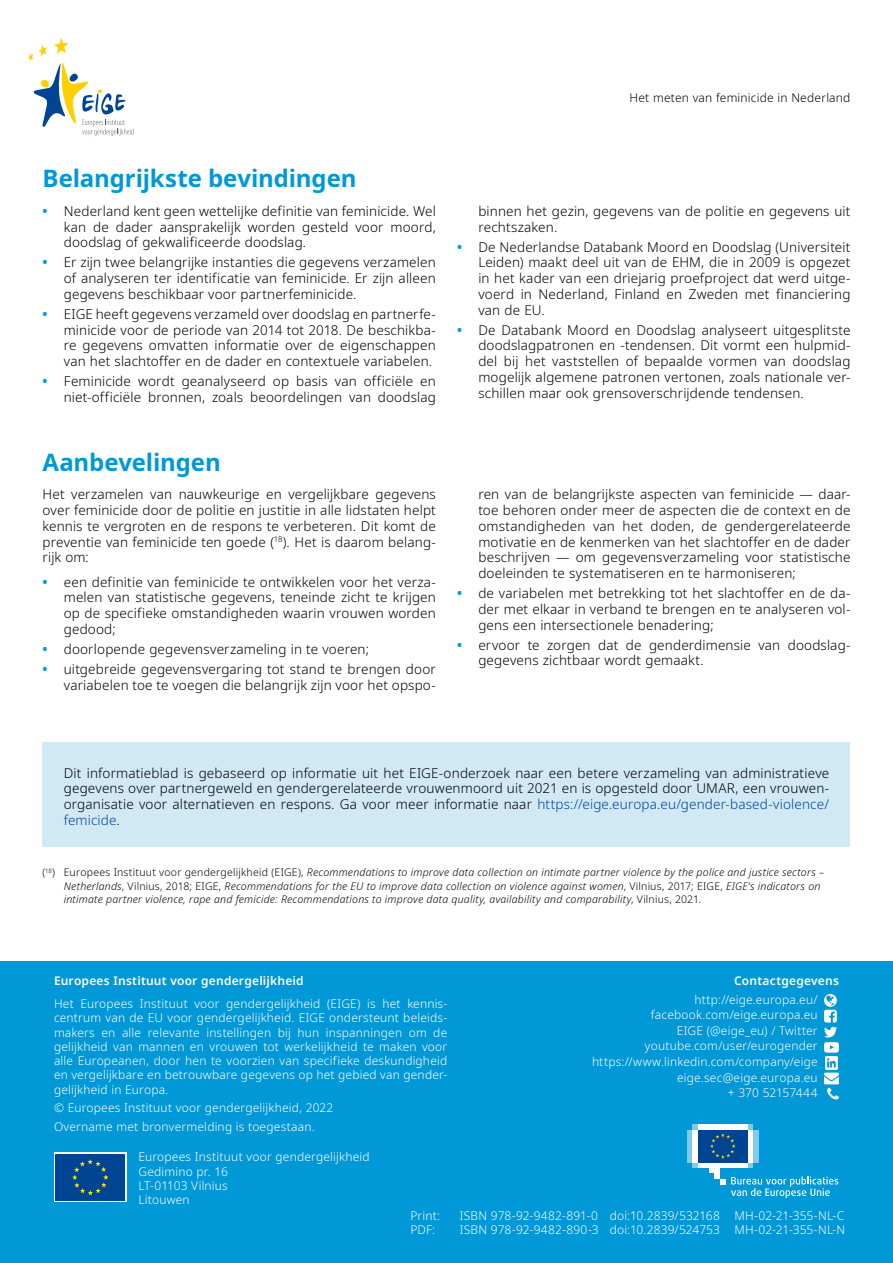
<style>
.page{position:relative;width:893px;height:1263px;background:#fff}
.page>*{position:absolute;margin:0;border:0;box-sizing:border-box;transform-origin:0 0}
.Headlines{font:700 24px "Noto Sans";letter-spacing:-.005em;color:#0098d7}
.Body_text{font:300 13.5px/15.8px "Noto Sans";letter-spacing:.01em;color:#000;text-align:justify}
.Body_text_intro{font:300 12px/14.2px "Noto Sans";letter-spacing:.015em;color:#fff;text-align:justify}
.Body_text_intro-2{font:600 12px "Noto Sans";letter-spacing:.015em;color:#fff}
.t1{font:300 12px "Noto Sans";letter-spacing:.015em;color:#000}
.Footnote{font:italic 300 10.5px/13.5px "Noto Sans";letter-spacing:.02em;color:#000}
.s1{font-weight:700;color:#009ee0}
.s2{color:#004494}
.s3{font-style:normal}
</style>
<div class="page">
<svg style="left:28px;top:38px;width:106px;height:98px"></svg>
<div style="left:0;top:961px;width:893px;height:302px;background:#0098d7"></div>
<div style="left:54px;top:1153px;width:73px;height:49px;background:#fff"></div>
<div style="left:55px;top:1154px;width:70px;height:47px;background:#004494"></div>
<svg style="left:72px;top:1159px;width:36px;height:36px"></svg>
<svg style="left:693px;top:1162px;width:60px;height:6px"></svg>
<svg style="left:693px;top:1124px;width:60px;height:5px"></svg>
<div style="left:698px;top:1124px;width:49px;height:5px;background:#fff"></div>
<div style="left:698px;top:1162px;width:49px;height:6px;background:#fff"></div>
<div style="left:747px;top:1129px;width:6px;height:33px;background:#fff"></div>
<div style="left:753px;top:1129px;width:5px;height:33px;background:#7fcbea"></div>
<div style="left:693px;top:1129px;width:5px;height:33px;background:#fff"></div>
<div style="left:687px;top:1129px;width:6px;height:33px;background:#7fcbea"></div>
<div style="left:709px;top:1162px;width:11px;height:11px;background:#fff"></div>
<div style="left:715px;top:1162px;width:5px;height:17px;background:#fff"></div>
<div style="left:698px;top:1129px;width:49px;height:33px;background:#004494"></div>
<svg style="left:710px;top:1133px;width:26px;height:26px"></svg>
<svg style="left:720px;top:1176px;width:118px;height:22px"></svg>
<svg style="left:824px;top:994px;width:15px;height:105px"></svg>
<div style="left:43px;top:742px;width:807px;height:104px;background:#d1e9f5"></div>
<p class="t1" style="left:630px;top:90px;width:222px">Het meten van feminicide in Nederland</p>
<h2 class="Headlines" style="left:43px;top:162px;width:316px">Belangrijkste bevindingen</h2>
<p class="Body_text" style="left:64px;top:203px;width:374px;text-indent:-21px"><span class="s1">•</span> Nederland kent geen wettelijke definitie van feminicide. Wel kan de dader aansprakelijk worden gesteld voor moord, doodslag of gekwalificeerde doodslag.</p>
<p class="Body_text" style="left:64px;top:255px;width:374px;text-indent:-21px"><span class="s1">•</span> Er zijn twee belangrijke instanties die gegevens verzamelen of analyseren ter identificatie van feminicide. Er zijn alleen gegevens beschikbaar voor partnerfeminicide.</p>
<p class="Body_text" style="left:64px;top:306px;width:374px;text-indent:-21px"><span class="s1">•</span> EIGE heeft gegevens verzameld over doodslag en partnerfe&shy;minicide voor de periode van 2014 tot 2018. De beschikba&shy;re gegevens omvatten informatie over de eigenschappen van het slachtoffer en de dader en contextuele variabelen.</p>
<p class="Body_text" style="left:43px;top:374px;width:395px;text-align:right"><span class="s1">•</span> Feminicide wordt geanalyseerd op basis van officiële en niet-officiële bronnen, zoals beoordelingen van doodslag</p>
<h2 class="Headlines" style="left:43px;top:445px;width:180px">Aanbevelingen</h2>
<p class="Body_text" style="left:43px;top:487px;width:395px">Het verzamelen van nauwkeurige en vergelijkbare gegevens over feminicide door de politie en justitie in alle lidstaten helpt kennis te vergroten en de respons te verbeteren. Dit komt de preventie van feminicide ten goede (<sup>18</sup>). Het is daarom belang&shy;rijk om:</p>
<p class="Body_text" style="left:64px;top:574px;width:374px;text-indent:-21px"><span class="s1">•</span> een definitie van feminicide te ontwikkelen voor het verza&shy;melen van statistische gegevens, teneinde zicht te krijgen op de specifieke omstandigheden waarin vrouwen worden gedood;</p>
<p class="Body_text" style="left:43px;top:641px;width:328px"><span class="s1">•</span> doorlopende gegevensverzameling in te voeren;</p>
<p class="Body_text" style="left:43px;top:661px;width:395px;text-align:right"><span class="s1">•</span> uitgebreide gegevensvergaring tot stand te brengen door variabelen toe te voegen die belangrijk zijn voor het opspo-</p>
<p class="Body_text" style="left:478px;top:203px;width:374px">binnen het gezin, gegevens van de politie en gegevens uit rechtszaken.</p>
<p class="Body_text" style="left:478px;top:239px;width:374px;text-indent:-21px"><span class="s1">•</span> De Nederlandse Databank Moord en Doodslag (Universiteit Leiden) maakt deel uit van de EHM, die in 2009 is opgezet in het kader van een driejarig proefproject dat werd uitge&shy;voerd in Nederland, Finland en Zweden met financiering van de EU.</p>
<p class="Body_text" style="left:478px;top:322px;width:374px;text-indent:-21px"><span class="s1">•</span> De Databank Moord en Doodslag analyseert uitgesplitste doodslagpatronen en -tendensen. Dit vormt een hulpmid&shy;del bij het vaststellen of bepaalde vormen van doodslag mogelijk algemene patronen vertonen, zoals nationale ver&shy;schillen maar ook grensoverschrijdende tendensen.</p>
<p class="Body_text" style="left:478px;top:487px;width:374px">ren van de belangrijkste aspecten van feminicide — daar&shy;toe behoren onder meer de aspecten die de context en de omstandigheden van het doden, de gendergerelateerde motivatie en de kenmerken van het slachtoffer en de dader beschrijven — om gegevensverzameling voor statistische doeleinden te systematiseren en te harmoniseren;</p>
<p class="Body_text" style="left:478px;top:586px;width:374px;text-indent:-21px"><span class="s1">•</span> de variabelen met betrekking tot het slachtoffer en de da&shy;der met elkaar in verband te brengen en te analyseren vol&shy;gens een intersectionele benadering;</p>
<p class="Body_text" style="left:478px;top:637px;width:372px;text-indent:-21px"><span class="s1">•</span> ervoor te zorgen dat de genderdimensie van doodslag&shy;gegevens zichtbaar wordt gemaakt.</p>
<p class="Body_text" style="left:64px;top:765px;width:767px">Dit informatieblad is gebaseerd op informatie uit het EIGE-onderzoek naar een betere verzameling van administratieve gegevens over partnergeweld en gendergerelateerde vrouwenmoord uit 2021 en is opgesteld door UMAR, een vrouwen&shy;organisatie voor alternatieven en respons. Ga voor meer informatie naar <span class="s2">https://eige.europa.eu/gender-based-violence/ femicide</span>.</p>
<p class="Footnote" style="left:64px;top:866px;width:762px;text-indent:-21px"><span class="s3">(</span><sup>18</sup><span class="s3">) Europees Instituut voor gendergelijkheid (EIGE),</span> Recommendations to improve data collection on intimate partner violence by the police and justice sectors –<br>Netherlands<span class="s3">, Vilnius, 2018; EIGE,</span> Recommendations for the EU to improve data collection on violence against women<span class="s3">, Vilnius, 2017; EIGE,</span> EIGE’s indicators on intimate partner violence, rape and femicide: Recommendations to improve data quality, availability and comparability<span class="s3">, Vilnius, 2021.</span></p>
<p class="Body_text_intro-2" style="left:54px;top:974px;width:251px">Europees Instituut voor gendergelijkheid</p>
<p class="Body_text_intro" style="left:54px;top:997px;width:395px">Het Europees Instituut voor gendergelijkheid (EIGE) is het kennis&shy;centrum van de EU voor gendergelijkheid. EIGE ondersteunt beleids&shy;makers en alle relevante instellingen bij hun inspanningen om de gelijkheid van mannen en vrouwen tot werkelijkheid te maken voor alle Europeanen, door hen te voorzien van specifieke deskundigheid en vergelijkbare en betrouwbare gegevens op het gebied van gender&shy;gelijkheid in Europa.</p>
<p class="Body_text_intro" style="left:54px;top:1101px;width:281px">© Europees Instituut voor gendergelijkheid, 2022</p>
<p class="Body_text_intro" style="left:54px;top:1119px;width:262px">Overname met bronvermelding is toegestaan.</p>
<p class="Body_text_intro" style="left:138px;top:1150px;width:233px">Europees Instituut voor gendergelijkheid</p>
<p class="Body_text_intro" style="left:138px;top:1164px;width:91px">Gedimino pr. 16</p>
<p class="Body_text_intro" style="left:138px;top:1179px;width:91px">LT-01103 Vilnius</p>
<p class="Body_text_intro" style="left:138px;top:1193px;width:53px">Litouwen</p>
<p class="Body_text_intro-2" style="left:734px;top:974px;width:106px">Contactgegevens</p>
<p class="Body_text_intro" style="left:694px;top:993px;width:125px">http://eige.europa.eu/</p>
<p class="Body_text_intro" style="left:651px;top:1008px;width:168px">facebook.com/eige.europa.eu</p>
<p class="Body_text_intro" style="left:677px;top:1024px;width:142px">EIGE (@eige_eu) / Twitter</p>
<p class="Body_text_intro" style="left:645px;top:1039px;width:174px">youtube.com/user/eurogender</p>
<p class="Body_text_intro" style="left:592px;top:1055px;width:227px">https://www.linkedin.com/company/eige</p>
<p class="Body_text_intro" style="left:677px;top:1070px;width:142px">eige.sec@eige.europa.eu</p>
<p class="Body_text_intro" style="left:728px;top:1086px;width:91px">+ 370 52157444</p>
<p class="Body_text_intro" style="left:410px;top:1208px;width:31px">Print:</p>
<p class="Body_text_intro" style="left:460px;top:1208px;width:386px">ISBN 978-92-9482-891-0 doi:10.2839/532168 MH-02-21-355-NL-C</p>
<p class="Body_text_intro" style="left:410px;top:1223px;width:26px">PDF:</p>
<p class="Body_text_intro" style="left:460px;top:1223px;width:387px">ISBN 978-92-9482-890-3 doi:10.2839/524753 MH-02-21-355-NL-N</p>
</div>
